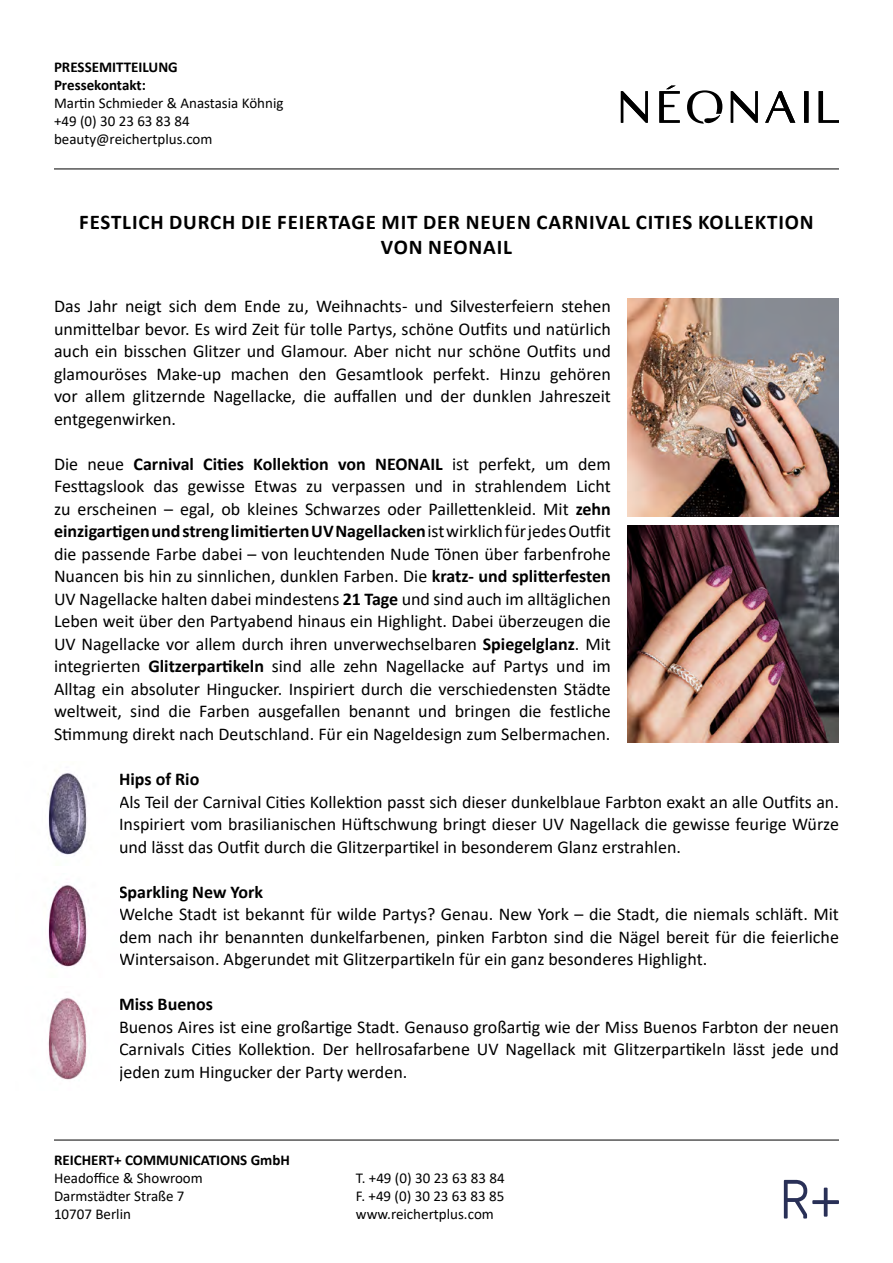
<style>
.page{position:relative;width:893px;height:1263px;background:#fff}
.page>*{position:absolute;margin:0;border:0;box-sizing:border-box;transform-origin:0 0}
.t1{font:59.55px "Neighbourhood 2012";color:#293057}
.t2{font:700 21px "Calibri";letter-spacing:.04em;color:#000}
.t3{font:18px/22.5px "Calibri";color:#000;text-align:justify}
.t4{font:700 18px "Calibri";color:#000}
.t5{font:15px "Calibri";color:#000}
.t6{font:700 15px "Calibri";color:#000}
.s1{font-weight:700}
</style>
<div class="page">
<hr style="left:54px;top:169px;width:785px;height:1px;background:#000">
<svg style="left:687px;top:90px;width:35px;height:34px"></svg>
<svg style="left:621px;top:91px;width:27px;height:32px"></svg>
<svg style="left:731px;top:91px;width:27px;height:32px"></svg>
<svg style="left:819px;top:91px;width:20px;height:32px"></svg>
<svg style="left:804px;top:91px;width:4px;height:32px"></svg>
<svg style="left:765px;top:91px;width:30px;height:32px"></svg>
<svg style="left:659px;top:86px;width:21px;height:37px"></svg>
<hr style="left:54px;top:1140px;width:785px;height:1px;background:#000">
<img style="left:47px;top:773px;width:40px;height:83px">
<img style="left:48px;top:884px;width:39px;height:83px">
<img style="left:48px;top:997px;width:39px;height:83px">
<img style="left:628px;top:299px;width:211px;height:217px">
<img style="left:628px;top:525px;width:211px;height:218px">
<p class="t6" style="left:54px;top:56px;width:125px">PRESSEMITTEILUNG</p>
<p class="t6" style="left:54px;top:74px;width:93px">Pressekontakt:</p>
<p class="t5" style="left:54px;top:92px;width:231px">Martin Schmieder &amp; Anastasia Köhnig</p>
<p class="t5" style="left:54px;top:110px;width:137px">+49 (0) 30 23 63 83 84</p>
<p class="t5" style="left:54px;top:128px;width:160px">beauty@reichertplus.com</p>
<p class="t2" style="left:79px;top:207px;width:736px">FESTLICH DURCH DIE FEIERTAGE MIT DER NEUEN CARNIVAL CITIES KOLLEKTION</p>
<p class="t2" style="left:381px;top:232px;width:133px">VON NEONAIL</p>
<p class="t3" style="left:54px;top:295px;width:558px">Das Jahr neigt sich dem Ende zu, Weihnachts- und Silvesterfeiern stehen unmittelbar bevor. Es wird Zeit für tolle Partys, schöne Outfits und natürlich auch ein bisschen Glitzer und Glamour. Aber nicht nur schöne Outfits und glamouröses Make-up machen den Gesamtlook perfekt. Hinzu gehören vor allem glitzernde Nagellacke, die auffallen und der dunklen Jahreszeit entgegenwirken.</p>
<p class="t3" style="left:54px;top:452px;width:558px">Die neue <span class="s1">Carnival Cities Kollektion von NEONAIL</span> ist perfekt, um dem Festtagslook das gewisse Etwas zu verpassen und in strahlendem Licht zu erscheinen – egal, ob kleines Schwarzes oder Paillettenkleid. Mit <span class="s1">zehn einzigartigen und streng limitierten UV Nagellacken</span> ist wirklich für jedes Outfit die passende Farbe dabei – von leuchtenden Nude Tönen über farbenfrohe Nuancen bis hin zu sinnlichen, dunklen Farben. Die <span class="s1">kratz- und splitterfesten </span>UV Nagellacke halten dabei mindestens <span class="s1">21 Tage</span> und sind auch im alltäglichen Leben weit über den Partyabend hinaus ein Highlight. Dabei überzeugen die UV Nagellacke vor allem durch ihren unverwechselbaren <span class="s1">Spiegelglanz</span>. Mit integrierten <span class="s1">Glitzerpartikeln</span> sind alle zehn Nagellacke auf Partys und im Alltag ein absoluter Hingucker. Inspiriert durch die verschiedensten Städte weltweit, sind die Farben ausgefallen benannt und bringen die festliche Stimmung direkt nach Deutschland. Für ein Nageldesign zum Selbermachen.</p>
<p class="t4" style="left:119px;top:766px;width:82px">Hips of Rio</p>
<p class="t3" style="left:119px;top:790px;width:721px">Als Teil der Carnival Cities Kollektion passt sich dieser dunkelblaue Farbton exakt an alle Outfits an.<br>Inspiriert vom brasilianischen Hüftschwung bringt dieser UV Nagellack die gewisse feurige Würze und lässt das Outfit durch die Glitzerpartikel in besonderem Glanz erstrahlen.</p>
<p class="t4" style="left:119px;top:879px;width:146px">Sparkling New York</p>
<p class="t3" style="left:119px;top:902px;width:721px">Welche Stadt ist bekannt für wilde Partys? Genau. New York – die Stadt, die niemals schläft. Mit dem nach ihr benannten dunkelfarbenen, pinken Farbton sind die Nägel bereit für die feierliche Wintersaison. Abgerundet mit Glitzerpartikeln für ein ganz besonderes Highlight.</p>
<p class="t4" style="left:119px;top:991px;width:95px">Miss Buenos</p>
<p class="t3" style="left:119px;top:1015px;width:721px">Buenos Aires ist eine großartige Stadt. Genauso großartig wie der Miss Buenos Farbton der neuen Carnivals Cities Kollektion. Der hellrosafarbene UV Nagellack mit Glitzerpartikeln lässt jede und jeden zum Hingucker der Party werden.</p>
<p class="t6" style="left:54px;top:1149px;width:237px">REICHERT+ COMMUNICATIONS GmbH</p>
<p class="t5" style="left:54px;top:1167px;width:150px">Headoffice &amp; Showroom</p>
<p class="t5" style="left:54px;top:1185px;width:132px">Darmstädter Straße 7</p>
<p class="t5" style="left:54px;top:1203px;width:79px">10707 Berlin</p>
<p class="t5" style="left:356px;top:1167px;width:150px">T. +49 (0) 30 23 63 83 84</p>
<p class="t5" style="left:356px;top:1185px;width:150px">F. +49 (0) 30 23 63 83 85</p>
<p class="t5" style="left:356px;top:1203px;width:139px">www.reichertplus.com</p>
<h1 class="t1" style="left:780px;top:1171px;width:63px">R+</h1>
</div>
